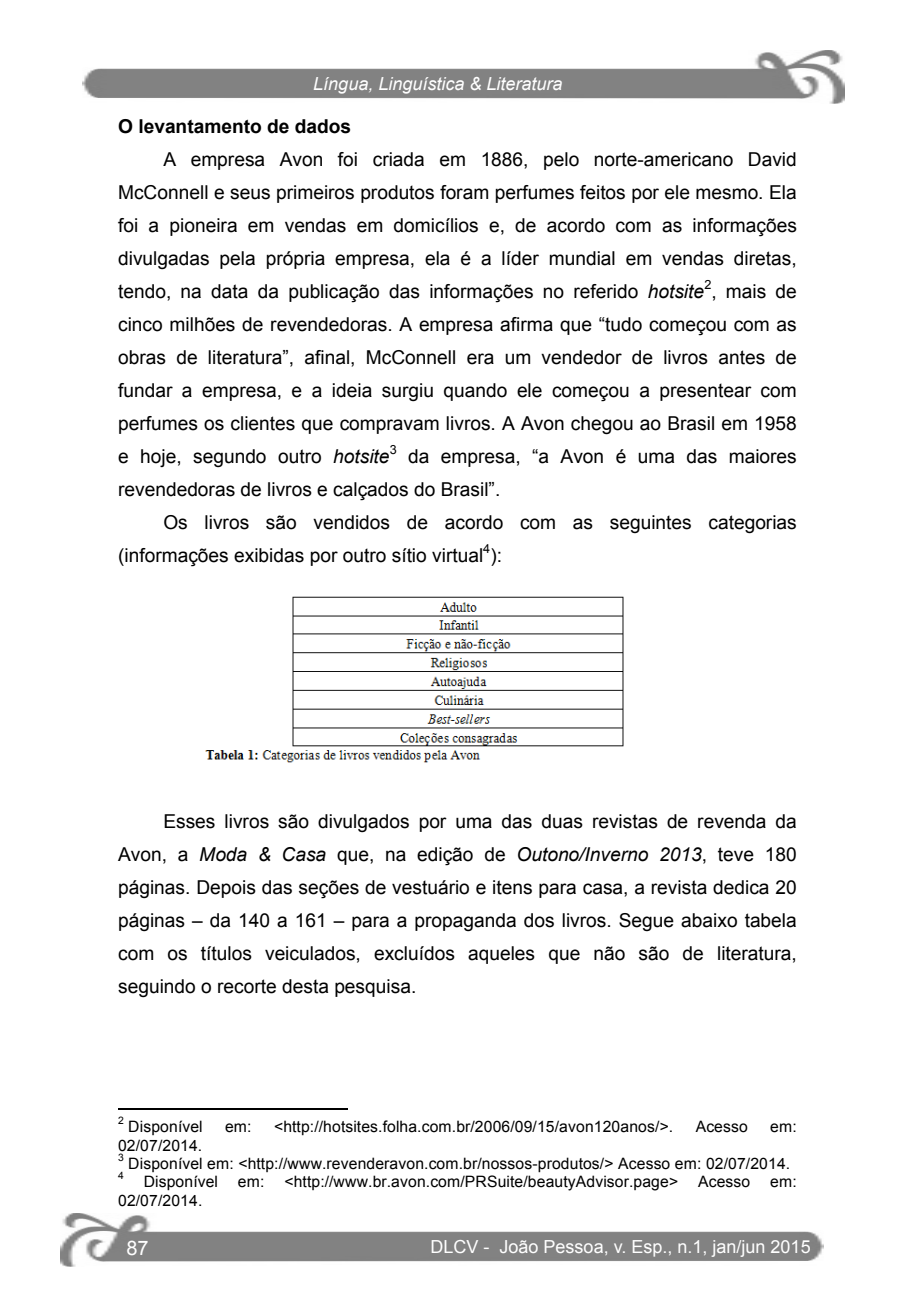
<style>
.page{position:relative;width:908px;height:1304px;background:#fff}
.page>*{position:absolute;margin:0;border:0;box-sizing:border-box;transform-origin:0 0}
.t1{font:20px "Arial";color:#fff}
.t2{font:19.2px/33px "Arial";color:#000;text-align:justify}
.t3{font:700 19.2px "Arial";color:#000}
.t4{font:18px "Arial";color:#fff}
.t5{font:italic 18px "Arial";color:#fff}
.t6{font:15.6px "Arial";letter-spacing:.01em;color:#000}
.t7{font:12.6px "Arial";color:#000}
.t8{font:10.4px "Arial";color:#000}
.s1{font-style:italic}
</style>
<div class="page">
<img style="left:60px;top:1214px;width:763px;height:53px">
<img style="left:82px;top:51px;width:761px;height:53px">
<img style="left:205px;top:596px;width:419px;height:167px">
<hr style="left:118px;top:1108px;width:230px;height:2px;background:#000">
<p class="t5" style="left:313px;top:72px;width:251px">Língua, Linguística &amp; Literatura</p>
<p class="t3" style="left:118px;top:113px;width:234px">O levantamento de dados</p>
<p class="t2" style="left:163px;top:143px;width:634px">A empresa Avon foi criada em 1886, pelo norte-americano David</p>
<p class="t2" style="left:118px;top:176px;width:680px">McConnell e seus primeiros produtos foram perfumes feitos por ele mesmo. Ela</p>
<p class="t2" style="left:118px;top:209px;width:680px">foi a pioneira em vendas em domicílios e, de acordo com as informações</p>
<p class="t2" style="left:118px;top:242px;width:679px">divulgadas pela própria empresa, ela é a líder mundial em vendas diretas,</p>
<p class="t2" style="left:118px;top:275px;width:680px">tendo, na data da publicação das informações no referido <span class="s1">hotsite</span> , mais de</p>
<p class="t7" style="left:704px;top:277px;width:9px">2</p>
<p class="t2" style="left:118px;top:308px;width:680px">cinco milhões de revendedoras. A empresa afirma que “tudo começou com as obras de literatura”, afinal, McConnell era um vendedor de livros antes de fundar a empresa, e a ideia surgiu quando ele começou a presentear com perfumes os clientes que compravam livros. A Avon chegou ao Brasil em 1958 e hoje, segundo outro <span class="s1">hotsite</span></p>
<p class="t7" style="left:389px;top:442px;width:9px">3</p>
<p class="t2" style="left:408px;top:440px;width:390px">da empresa, “a Avon é uma das maiores</p>
<p class="t2" style="left:118px;top:473px;width:383px">revendedoras de livros e calçados do Brasil”.</p>
<p class="t2" style="left:163px;top:506px;width:634px">Os livros são vendidos de acordo com as seguintes categorias</p>
<p class="t2" style="left:118px;top:539px;width:385px">(informações exibidas por outro sítio virtual ):</p>
<p class="t7" style="left:483px;top:541px;width:9px">4</p>
<p class="t2" style="left:118px;top:805px;width:680px;text-indent:45px">Esses livros são divulgados por uma das duas revistas de revenda da Avon, a <span class="s1">Moda &amp; Casa</span> que, na edição de <span class="s1">Outono/Inverno 2013</span>, teve 180 páginas. Depois das seções de vestuário e itens para casa, a revista dedica 20 páginas – da 140 a 161 – para a propaganda dos livros. Segue abaixo tabela com os títulos veiculados, excluídos aqueles que não são de literatura, seguindo o recorte desta pesquisa.</p>
<p class="t8" style="left:118px;top:1114px;width:7px">2</p>
<p class="t6" style="left:128px;top:1116px;width:76px">Disponível</p>
<p class="t6" style="left:225px;top:1116px;width:28px">em:</p>
<p class="t6" style="left:274px;top:1116px;width:400px">&lt;http://hotsites.folha.com.br/2006/09/15/avon120anos/&gt;.</p>
<p class="t6" style="left:695px;top:1116px;width:54px">Acesso</p>
<p class="t6" style="left:770px;top:1116px;width:28px">em:</p>
<p class="t6" style="left:118px;top:1135px;width:86px">02/07/2014.</p>
<p class="t8" style="left:118px;top:1150px;width:7px">3</p>
<p class="t6" style="left:128px;top:1153px;width:663px">Disponível em: &lt;http://www.revenderavon.com.br/nossos-produtos/&gt; Acesso em: 02/07/2014.</p>
<p class="t8" style="left:118px;top:1169px;width:7px">4</p>
<p class="t6" style="left:144px;top:1172px;width:76px">Disponível</p>
<p class="t6" style="left:238px;top:1172px;width:28px">em:</p>
<p class="t6" style="left:284px;top:1172px;width:395px">&lt;http://www.br.avon.com/PRSuite/beautyAdvisor.page&gt;</p>
<p class="t6" style="left:697px;top:1172px;width:54px">Acesso</p>
<p class="t6" style="left:770px;top:1172px;width:28px">em:</p>
<p class="t6" style="left:118px;top:1190px;width:86px">02/07/2014.</p>
<p class="t1" style="left:126px;top:1234px;width:24px">87</p>
<p class="t4" style="left:430px;top:1235px;width:381px">DLCV - João Pessoa, v. Esp., n.1, jan/jun 2015</p>
</div>
